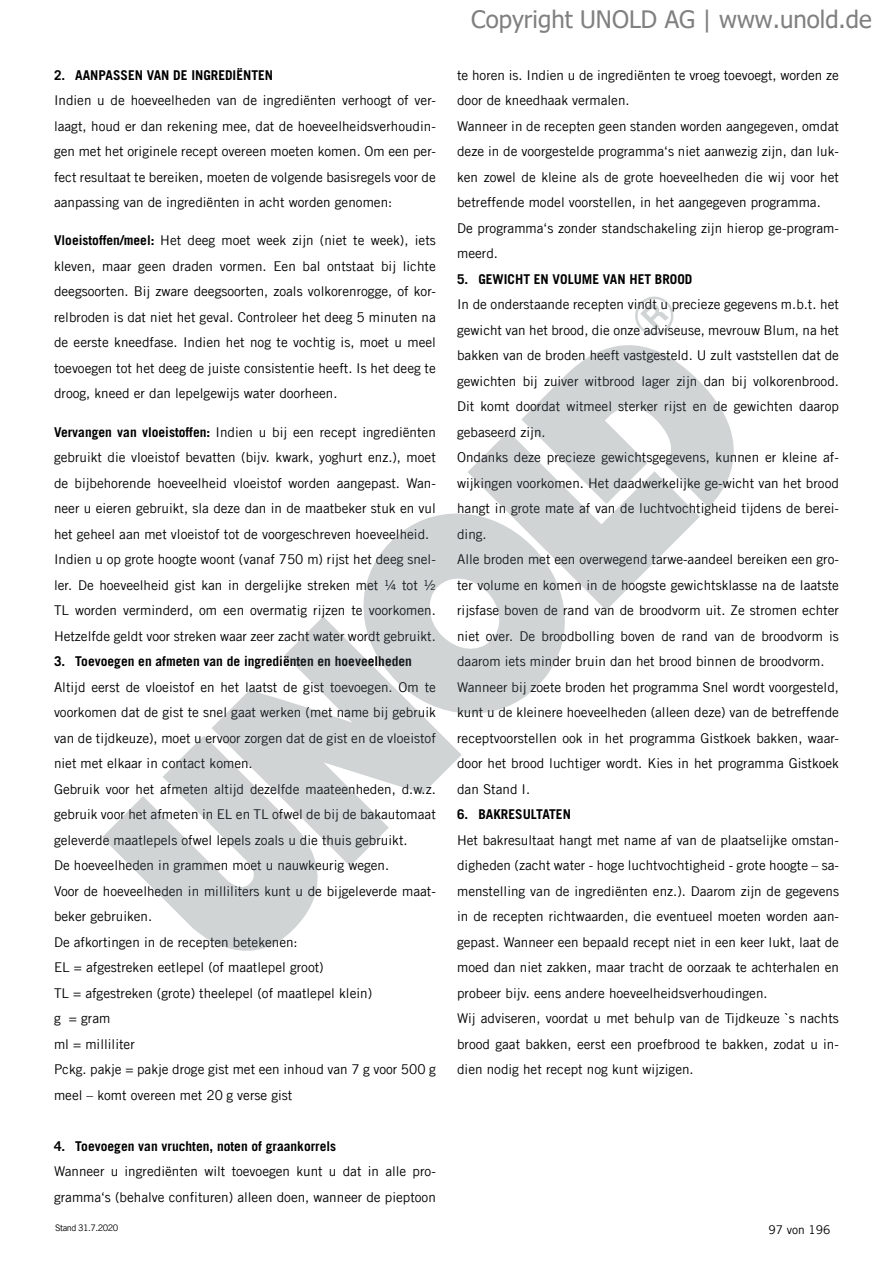
<style>
.page{position:relative;width:893px;height:1263px;background:#fff}
.page>*{position:absolute;margin:0;border:0;box-sizing:border-box;transform-origin:0 0}
.t1{font:24px "Tahoma";color:#808080}
.t2{font:13.5px/25.5px "Trade Gothic LT Com";color:#000}
.t3{font:700 13.5px "Trade Gothic LT Com";color:#000}
.t4{font:12px "Trade Gothic LT Com";color:#000}
.t5{font:9px "Trade Gothic LT Com";letter-spacing:-.055em;color:#000}
.s1{font-weight:700}
</style>
<div class="page">
<svg style="left:563px;top:345px;width:171px;height:163px;fill:#d0d4d5"></svg>
<svg style="left:467px;top:378px;width:233px;height:232px;fill:#d0d4d5"></svg>
<svg style="left:363px;top:473px;width:242px;height:241px;fill:#d0d4d5"></svg>
<svg style="left:212px;top:616px;width:250px;height:250px;fill:#d0d4d5"></svg>
<svg style="left:102px;top:733px;width:246px;height:218px;fill:#d0d4d5"></svg>
<svg style="left:635px;top:296px;width:39px;height:39px"></svg>
<p class="t3" style="left:54px;top:66px;width:221px">2. AANPASSEN VAN DE INGREDIËNTEN</p>
<p class="t2" style="left:54px;top:87px;width:383px;text-align:justify">Indien u de hoeveelheden van de ingrediënten verhoogt of ver&shy;laagt, houd er dan rekening mee, dat de hoeveelheidsverhoudin&shy;gen met het originele recept overeen moeten komen. Om een per&shy;fect resultaat te bereiken, moeten de volgende basisregels voor de aanpassing van de ingrediënten in acht worden genomen:</p>
<p class="t2" style="left:54px;top:228px;width:383px;text-align:justify"><span class="s1">Vloeistoffen/meel:</span> Het deeg moet week zijn (niet te week), iets kleven, maar geen draden vormen. Een bal ontstaat bij lichte deegsoorten. Bij zware deegsoorten, zoals volkorenrogge, of kor&shy;relbroden is dat niet het geval. Controleer het deeg 5 minuten na de eerste kneedfase. Indien het nog te vochtig is, moet u meel toevoegen tot het deeg de juiste consistentie heeft. Is het deeg te droog, kneed er dan lepelgewijs water doorheen.</p>
<p class="t2" style="left:54px;top:419px;width:383px"><span class="s1">Vervangen van vloeistoffen:</span> Indien u bij een recept ingrediënten gebruikt die vloeistof bevatten (bijv. kwark, yoghurt enz.), moet de bijbehorende hoeveelheid vloeistof worden aangepast. Wan&shy;neer u eieren gebruikt, sla deze dan in de maatbeker stuk en vul het geheel aan met vloeistof tot de voorgeschreven hoeveelheid.<br>Indien u op grote hoogte woont (vanaf 750 m) rijst het deeg snel&shy;ler. De hoeveelheid gist kan in dergelijke streken met ¼ tot ½ TL worden verminderd, om een overmatig rijzen te voorkomen.<br>Hetzelfde geldt voor streken waar zeer zacht water wordt gebruikt.</p>
<p class="t3" style="left:54px;top:653px;width:360px">3. Toevoegen en afmeten van de ingrediënten en hoeveelheden</p>
<p class="t2" style="left:54px;top:674px;width:383px">Altijd eerst de vloeistof en het laatst de gist toevoegen. Om te voorkomen dat de gist te snel gaat werken (met name bij gebruik van de tijdkeuze), moet u ervoor zorgen dat de gist en de vloeistof niet met elkaar in contact komen.<br>Gebruik voor het afmeten altijd dezelfde maateenheden, d.w.z. gebruik voor het afmeten in EL en TL ofwel de bij de bakautomaat geleverde maatlepels ofwel lepels zoals u die thuis gebruikt.<br>De hoeveelheden in grammen moet u nauwkeurig wegen.<br>Voor de hoeveelheden in milliliters kunt u de bijgeleverde maat&shy;beker gebruiken.<br>De afkortingen in de recepten betekenen:<br>EL = afgestreken eetlepel (of maatlepel groot)<br>TL = afgestreken (grote) theelepel (of maatlepel klein)<br>g = gram<br>ml = milliliter<br>Pckg. pakje = pakje droge gist met een inhoud van 7 g voor 500 g meel – komt overeen met 20 g verse gist</p>
<p class="t3" style="left:54px;top:1137px;width:284px">4. Toevoegen van vruchten, noten of graankorrels</p>
<p class="t2" style="left:54px;top:1158px;width:383px">Wanneer u ingrediënten wilt toevoegen kunt u dat in alle pro&shy;gramma‘s (behalve confituren) alleen doen, wanneer de pieptoon</p>
<h1 class="t1" style="left:471px;top:3px;width:402px">Copyright UNOLD AG | www.unold.de</h1>
<p class="t2" style="left:457px;top:62px;width:383px">te horen is. Indien u de ingrediënten te vroeg toevoegt, worden ze door de kneedhaak vermalen.<br>Wanneer in de recepten geen standen worden aangegeven, omdat deze in de voorgestelde programma‘s niet aanwezig zijn, dan luk&shy;ken zowel de kleine als de grote hoeveelheden die wij voor het betreffende model voorstellen, in het aangegeven programma.<br>De programma‘s zonder standschakeling zijn hierop ge-program&shy;meerd.</p>
<p class="t3" style="left:457px;top:270px;width:237px">5. GEWICHT EN VOLUME VAN HET BROOD</p>
<p class="t2" style="left:457px;top:291px;width:383px">In de onderstaande recepten vindt u precieze gegevens m.b.t. het gewicht van het brood, die onze adviseuse, mevrouw Blum, na het bakken van de broden heeft vastgesteld. U zult vaststellen dat de gewichten bij zuiver witbrood lager zijn dan bij volkorenbrood.<br>Dit komt doordat witmeel sterker rijst en de gewichten daarop gebaseerd zijn.<br>Ondanks deze precieze gewichtsgegevens, kunnen er kleine af&shy;wijkingen voorkomen. Het daadwerkelijke ge-wicht van het brood hangt in grote mate af van de luchtvochtigheid tijdens de berei&shy;ding.<br>Alle broden met een overwegend tarwe-aandeel bereiken een gro&shy;ter volume en komen in de hoogste gewichtsklasse na de laatste rijsfase boven de rand van de broodvorm uit. Ze stromen echter niet over. De broodbolling boven de rand van de broodvorm is daarom iets minder bruin dan het brood binnen de broodvorm.<br>Wanneer bij zoete broden het programma Snel wordt voorgesteld, kunt u de kleinere hoeveelheden (alleen deze) van de betreffende receptvoorstellen ook in het programma Gistkoek bakken, waar&shy;door het brood luchtiger wordt. Kies in het programma Gistkoek dan Stand I.</p>
<p class="t3" style="left:457px;top:806px;width:115px">6. BAKRESULTATEN</p>
<p class="t2" style="left:457px;top:827px;width:383px">Het bakresultaat hangt met name af van de plaatselijke omstan&shy;digheden (zacht water - hoge luchtvochtigheid - grote hoogte – sa&shy;menstelling van de ingrediënten enz.). Daarom zijn de gegevens in de recepten richtwaarden, die eventueel moeten worden aan&shy;gepast. Wanneer een bepaald recept niet in een keer lukt, laat de moed dan niet zakken, maar tracht de oorzaak te achterhalen en probeer bijv. eens andere hoeveelheidsverhoudingen.<br>Wij adviseren, voordat u met behulp van de Tijdkeuze `s nachts brood gaat bakken, eerst een proefbrood te bakken, zodat u in&shy;dien nodig het recept nog kunt wijzigen.</p>
<p class="t5" style="left:55px;top:1222px;width:64px">Stand 31.7.2020</p>
<p class="t4" style="left:768px;top:1222px;width:63px">97 von 196</p>
</div>
